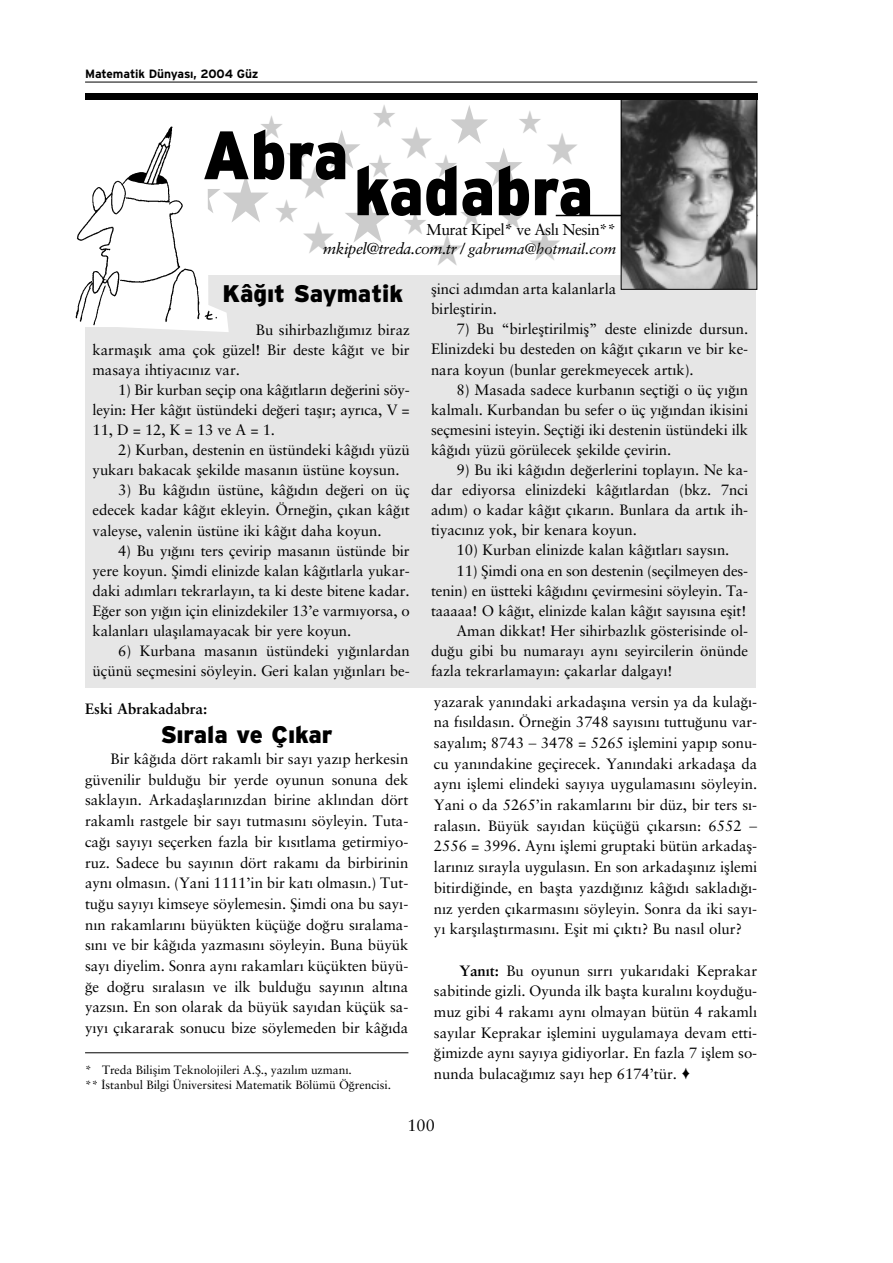
<style>
.page{position:relative;width:893px;height:1263px;background:#fff}
.page>*{position:absolute;margin:0;border:0;box-sizing:border-box;transform-origin:0 0}
.t1{font:68.25px "Interstate Black TR";color:#000;scale:.92 1}
.t2{font:44.55px "Zapf Dingbats";color:#ccc;scale:.92 1}
.t3{font:32.25px "Zapf Dingbats";color:#ccc;scale:.92 1}
.t4{font:24px "Interstate Black TR";color:#000}
.t5{font:16.5px "Sabon Roman";color:#000}
.t6{font:italic 15.75px "Sabon";letter-spacing:-.035em;color:#000}
.t7{font:15.75px "Sabon Roman";letter-spacing:-.035em;color:#000}
.t8{font:15px/20.7px "Sabon Roman";letter-spacing:-.005em;color:#000;text-align:justify}
.t9{font:700 15px "Sabon";color:#000}
.t10{font:12px/15px "Sabon Roman";letter-spacing:-.005em;color:#000}
.t11{font:12px "Interstate Bold TR";letter-spacing:-.005em;color:#000}
.s1{font-size:15px}
.s2{font-family:"Sabon";font-weight:700}
</style>
<div class="page">
<hr style="left:85px;top:82px;width:672px;height:1px;background:#000">
<div style="left:85px;top:275px;width:670px;height:412px;background:#e6e6e6"></div>
<hr style="left:85px;top:1052px;width:323px;height:1px;background:#000">
<hr style="left:555px;top:215px;width:202px;height:1px;background:#000">
<img style="left:622px;top:100px;width:133px;height:188px">
<div style="left:620px;top:94px;width:137px;height:196px;border:1px solid #000"></div>
<div style="left:85px;top:94px;width:672px;height:6px;background:#000"></div>
<svg style="left:75px;top:126px;width:154px;height:206px"></svg>
<p class="t11" style="left:85px;top:69px;width:175px">Matematik Dünyas›, 2004 Güz</p>
<h2 class="t2" style="left:400px;top:121px;width:156px">★★ ★</h2>
<h1 class="t1" style="left:202px;top:132px;width:160px">Abra</h1>
<h3 class="t3" style="left:285px;top:145px;width:118px">★★★</h3>
<h1 class="t1" style="left:354px;top:168px;width:262px">kadabra</h1>
<p class="t7" style="left:426px;top:224px;width:192px">Murat Kipel* ve Asl› Nesin**</p>
<p class="t6" style="left:323px;top:243px;width:294px">mkipel@treda.com.tr / <span class="s1">gabruma@hotmail.com</span></p>
<h3 class="t4" style="left:222px;top:285px;width:182px">Kâ¤›t Saymatik</h3>
<p class="t8" style="left:93px;top:321px;width:319px;line-height:20.1px;text-indent:163px">Bu sihirbazl›¤›m›z biraz karmafl›k ama çok güzel! Bir deste kâ¤›t ve bir masaya ihtiyac›n›z var.</p>
<p class="t8" style="left:93px;top:381px;width:319px;line-height:20.1px;text-indent:26px">1) Bir kurban seçip ona kâ¤›tlar›n de¤erini söy&shy;leyin: Her kâ¤›t üstündeki de¤eri tafl›r; ayr›ca, V = 11, D = 12, K = 13 ve A = 1.</p>
<p class="t8" style="left:93px;top:442px;width:319px;line-height:20.1px;text-indent:26px">2) Kurban, destenin en üstündeki kâ¤›d› yüzü yukar› bakacak flekilde masan›n üstüne koysun.</p>
<p class="t8" style="left:93px;top:482px;width:319px;line-height:20.1px;text-indent:26px">3) Bu kâ¤›d›n üstüne, kâ¤›d›n de¤eri on üç edecek kadar kâ¤›t ekleyin. Örne¤in, ç›kan kâ¤›t valeyse, valenin üstüne iki kâ¤›t daha koyun.</p>
<p class="t8" style="left:93px;top:542px;width:319px;line-height:20.1px;text-indent:26px">4) Bu y›¤›n› ters çevirip masan›n üstünde bir yere koyun. fiimdi elinizde kalan kâ¤›tlarla yukar&shy;daki ad›mlar› tekrarlay›n, ta ki deste bitene kadar.<br>E¤er son y›¤›n için elinizdekiler 13’e varm›yorsa, o kalanlar› ulafl›lamayacak bir yere koyun.</p>
<p class="t8" style="left:93px;top:643px;width:319px;line-height:20.1px;text-align:right">6) Kurbana masan›n üstündeki y›¤›nlardan üçünü seçmesini söyleyin. Geri kalan y›¤›nlar› be-</p>
<p class="t9" style="left:85px;top:703px;width:124px">Eski Abrakadabra:</p>
<h3 class="t4" style="left:161px;top:727px;width:173px">S›rala ve Ç›kar</h3>
<p class="t8" style="left:85px;top:750px;width:325px;text-indent:26px">Bir kâ¤›da dört rakaml› bir say› yaz›p herkesin güvenilir buldu¤u bir yerde oyunun sonuna dek saklay›n. Arkadafllar›n›zdan birine akl›ndan dört rakaml› rastgele bir say› tutmas›n› söyleyin. Tuta&shy;ca¤› say›y› seçerken fazla bir k›s›tlama getirmiyo&shy;ruz. Sadece bu say›n›n dört rakam› da birbirinin ayn› olmas›n. (Yani 1111’in bir kat› olmas›n.) Tut&shy;tu¤u say›y› kimseye söylemesin. fiimdi ona bu say›- n›n rakamlar›n› büyükten küçü¤e do¤ru s›ralama&shy;s›n› ve bir kâ¤›da yazmas›n› söyleyin. Buna büyük say› diyelim. Sonra ayn› rakamlar› küçükten büyü-¤e do¤ru s›ralas›n ve ilk buldu¤u say›n›n alt›na yazs›n. En son olarak da büyük say›dan küçük sa&shy;y›y› ç›kararak sonucu bize söylemeden bir kâ¤›da</p>
<p class="t10" style="left:85px;top:1064px;width:307px">* Treda Biliflim Teknolojileri A.fi., yaz›l›m uzman›.<br>** ‹stanbul Bilgi Üniversitesi Matematik Bölümü Ö¤rencisi.</p>
<p class="t8" style="left:431px;top:281px;width:187px;line-height:20.1px">flinci ad›mdan arta kalanlarla birlefltirin.</p>
<p class="t8" style="left:431px;top:321px;width:319px;line-height:20.1px;text-indent:26px">7) Bu “birlefltirilmifl” deste elinizde dursun.<br>Elinizdeki bu desteden on kâ¤›t ç›kar›n ve bir ke&shy;nara koyun (bunlar gerekmeyecek art›k).</p>
<p class="t8" style="left:431px;top:381px;width:319px;line-height:20.1px;text-indent:26px">8) Masada sadece kurban›n seçti¤i o üç y›¤›n kalmal›. Kurbandan bu sefer o üç y›¤›ndan ikisini seçmesini isteyin. Seçti¤i iki destenin üstündeki ilk kâ¤›d› yüzü görülecek flekilde çevirin.</p>
<p class="t8" style="left:431px;top:461px;width:319px;line-height:20.1px;text-indent:26px">9) Bu iki kâ¤›d›n de¤erlerini toplay›n. Ne ka&shy;dar ediyorsa elinizdeki kâ¤›tlardan (bkz. 7nci ad›m) o kadar kâ¤›t ç›kar›n. Bunlara da art›k ih&shy;tiyac›n›z yok, bir kenara koyun.</p>
<p class="t8" style="left:456px;top:542px;width:274px">10) Kurban elinizde kalan kâ¤›tlar› says›n.</p>
<p class="t8" style="left:456px;top:562px;width:293px">11) fiimdi ona en son destenin (seçilmeyen des-</p>
<p class="t8" style="left:431px;top:582px;width:319px">tenin) en üstteki kâ¤›d›n› çevirmesini söyleyin. Ta-</p>
<p class="t8" style="left:431px;top:602px;width:317px">taaaaa! O kâ¤›t, elinizde kalan kâ¤›t say›s›na eflit!</p>
<p class="t8" style="left:456px;top:622px;width:293px">Aman dikkat! Her sihirbazl›k gösterisinde ol-</p>
<p class="t8" style="left:431px;top:642px;width:319px">du¤u gibi bu numaray› ayn› seyircilerin önünde</p>
<p class="t8" style="left:431px;top:662px;width:243px">fazla tekrarlamay›n: çakarlar dalgay›!</p>
<p class="t8" style="left:434px;top:693px;width:325px">yazarak yan›ndaki arkadafl›na versin ya da kula¤›- na f›s›ldas›n. Örne¤in 3748 say›s›n› tuttu¤unu var&shy;sayal›m; 8743 − 3478 = 5265 ifllemini yap›p sonu&shy;cu yan›ndakine geçirecek. Yan›ndaki arkadafla da ayn› ifllemi elindeki say›ya uygulamas›n› söyleyin.<br>Yani o da 5265’in rakamlar›n› bir düz, bir ters s›- ralas›n. Büyük say›dan küçü¤ü ç›kars›n: 6552 − 2556 = 3996. Ayn› ifllemi gruptaki bütün arkadafl&shy;lar›n›z s›rayla uygulas›n. En son arkadafl›n›z ifllemi bitirdi¤inde, en baflta yazd›¤›n›z kâ¤›d› saklad›¤›- n›z yerden ç›karmas›n› söyleyin. Sonra da iki say›- y› karfl›laflt›rmas›n›. Eflit mi ç›kt›? Bu nas›l olur?</p>
<p class="t8" style="left:434px;top:962px;width:325px;text-indent:26px"><span class="s2">Yan›t:</span> Bu oyunun s›rr› yukar›daki Keprakar sabitinde gizli. Oyunda ilk baflta kural›n› koydu¤u&shy;muz gibi 4 rakam› ayn› olmayan bütün 4 rakaml› say›lar Keprakar ifllemini uygulamaya devam etti-¤imizde ayn› say›ya gidiyorlar. En fazla 7 ifllem so&shy;nunda bulaca¤›m›z say› hep 6174’tür. ♦</p>
<p class="t5" style="left:407px;top:1119px;width:29px">100</p>
</div>
